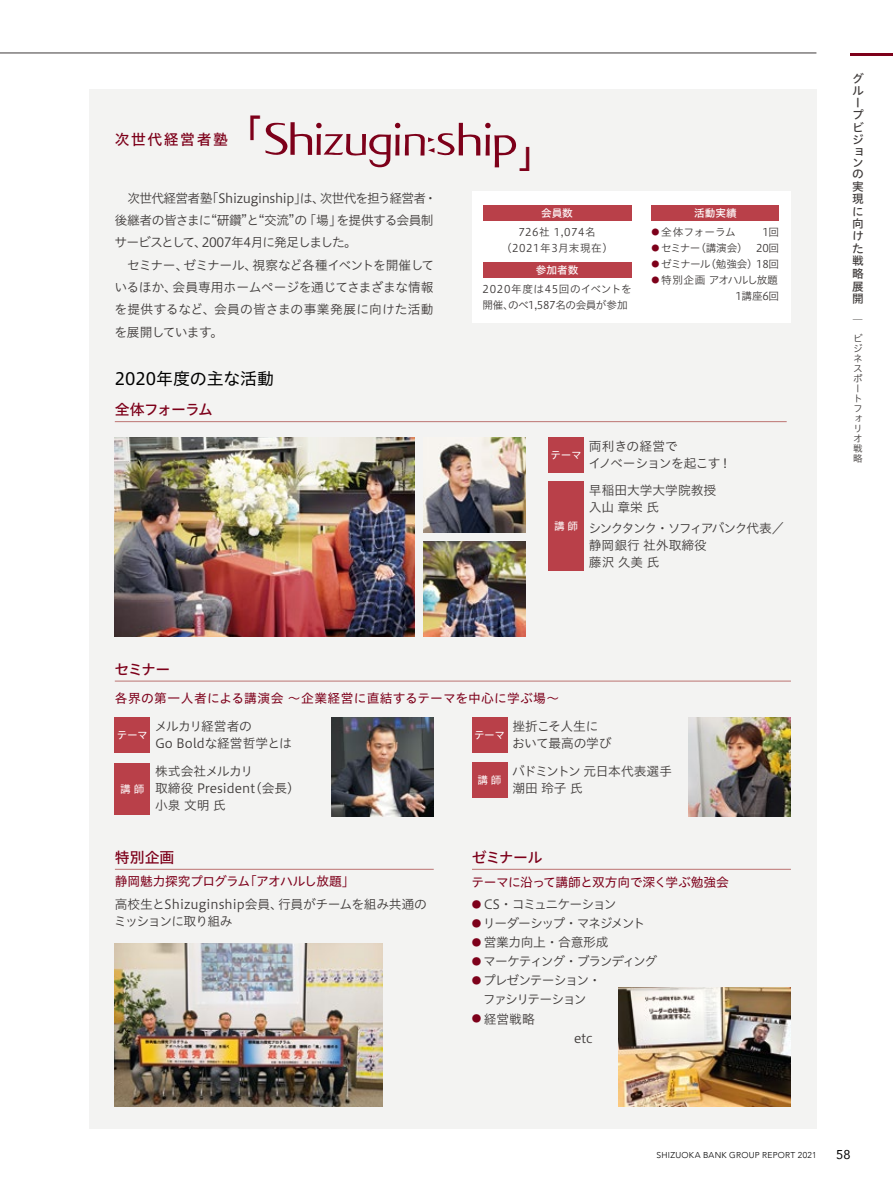
<style>
.page{position:relative;width:893px;height:1191px;background:#fff}
.page>*{position:absolute;margin:0;border:0;box-sizing:border-box;transform-origin:0 0}
.t1{font:16.95px "Hiragino UD Sans Std W4";color:#000}
.t2{font:14.85px "Hiragino UD Sans Std W5";letter-spacing:-.04em;color:#7d001a}
.t3{font:14.85px "Hiragino UD Sans Std W5";letter-spacing:.1em;color:#7d001a}
.t4{font:14.85px "Hiragino UD Sans Std W5";letter-spacing:-.06em;color:#7d001a}
.t5{font:12.75px/17px "Hiragino UD Sans Std W3";letter-spacing:-.03em;color:#3e3a39}
.t6{font:12.75px/22.4px "Hiragino UD Sans Std W3";letter-spacing:-.06em;color:#3e3a39}
.t7{font:12.75px/17px "Hiragino UD Sans Std W3";color:#3e3a39}
.t8{font:12.75px "Hiragino UD Sans Std W3";letter-spacing:-.1em;color:#3e3a39}
.t9{font:12.75px/17px "Hiragino UD Sans Std W3";letter-spacing:-.005em;color:#3e3a39}
.t10{font:12.75px "Hiragino UD Sans Std W4";letter-spacing:.02em;color:#7d001a}
.t11{font:12.75px/19.2px "Hiragino UD Sans Std W3";letter-spacing:-.105em;color:#3e3a39}
.t12{font:12.75px "Hiragino UD Sans Std W4";letter-spacing:-.04em;color:#7d001a}
.t13{font:12.75px "Hiragino UD Sans Std W4";letter-spacing:-.045em;color:#7d001a}
.t14{font:12.75px "Avenir";color:#000}
.t15{font:11.7px/12.3px "Hiragino UD Sans Std W5";color:#3e3a39}
.t16{font:10.65px/15.9px "Hiragino UD Sans Std W3";color:#3e3a39}
.t17{font:10.65px/15.9px "Hiragino UD Sans Std W3";letter-spacing:-.02em;color:#3e3a39;text-align:right}
.t18{font:10.65px/15.9px "Hiragino UD Sans Std W3";letter-spacing:.05em;color:#3e3a39;text-align:center}
.t19{font:10.65px "Hiragino UD Sans Std W4";letter-spacing:-.04em;color:#fff}
.t20{font:10.65px "Hiragino UD Sans Std W3";letter-spacing:-.04em;color:#3e3a39}
.t21{font:10.65px "Hiragino UD Sans Std W5";color:#fff}
.t22{font:10.65px "Hiragino UD Sans Std W3";letter-spacing:.01em;color:#3e3a39}
.t23{font:9.6px/10.1px "Hiragino UD Sans Std W3";color:#3e3a39}
.t24{font:9.6px/19.2px "Hiragino UD Sans Std W3";color:#3e3a39;scale:1.1 1}
.t25{font:300 8.55px "Avenir";letter-spacing:.035em;color:#000}
.s1{font-size:7.95px;color:#7d001a}
.s2{font-size:9.6px;color:#7d001a}
</style>
<div class="page">
<div style="left:89px;top:89px;width:727px;height:1040px;background:#f3f3f2"></div>
<hr style="left:0;top:53px;width:816px;height:1px;background:#3e3a39">
<img style="left:689px;top:718px;width:102px;height:98px">
<div style="left:115px;top:718px;width:35px;height:35px;background:#b94049"></div>
<div style="left:115px;top:763px;width:35px;height:51px;background:#b94049"></div>
<div style="left:472px;top:718px;width:35px;height:35px;background:#b94049"></div>
<div style="left:472px;top:762px;width:35px;height:35px;background:#b94049"></div>
<div style="left:549px;top:437px;width:35px;height:35px;background:#b94049"></div>
<div style="left:549px;top:482px;width:35px;height:89px;background:#b94049"></div>
<img style="left:332px;top:718px;width:102px;height:98px">
<hr style="left:115px;top:680px;width:676px;height:1px;background:#bf7b79">
<hr style="left:472px;top:868px;width:319px;height:2px;background:#bf7b79">
<img style="left:423px;top:437px;width:102px;height:96px">
<img style="left:423px;top:541px;width:102px;height:96px">
<img style="left:115px;top:437px;width:300px;height:200px">
<hr style="left:115px;top:421px;width:672px;height:1px;background:#bf7b79">
<hr style="left:115px;top:868px;width:319px;height:2px;background:#bf7b79">
<img style="left:115px;top:943px;width:268px;height:164px">
<svg style="left:265px;top:122px;width:251px;height:45px"></svg>
<div style="left:472px;top:191px;width:319px;height:132px;background:#fff"></div>
<div style="left:483px;top:205px;width:148px;height:16px;background:#b94049"></div>
<div style="left:483px;top:262px;width:148px;height:16px;background:#b94049"></div>
<div style="left:652px;top:205px;width:127px;height:16px;background:#b94049"></div>
<img style="left:619px;top:988px;width:172px;height:118px">
<hr style="left:850px;top:53px;width:43px;height:2px;background:#7d001a">
<p class="t3" style="left:115px;top:128px;width:147px">次世代経営者塾 <sup>「</sup></p>
<p class="t6" style="left:114px;top:186px;width:324px;text-indent:13px">次世代経営者塾「Shizuginship」は、次世代を担う経営者・後継者の皆さまに“研鑽”と“交流”の「場」を提供する会員制サービスとして、2007年4月に発足しました。</p>
<p class="t5" style="left:114px;top:253px;width:321px;line-height:22.4px;text-align:justify;text-indent:13px">セミナー、ゼミナール、視察など各種イベントを開催しているほか、会員専用ホームページを通じてさまざまな情報を提供するなど、会員の皆さまの事業発展に向けた活動を展開しています。</p>
<h1 class="t1" style="left:115px;top:366px;width:161px">2020年度の主な活動</h1>
<p class="t4" style="left:115px;top:398px;width:100px">全体フォーラム</p>
<p class="t2" style="left:114px;top:657px;width:57px">セミナー</p>
<p class="t21" style="left:541px;top:205px;width:33px">会員数</p>
<p class="t18" style="left:506px;top:224px;width:103px">726社 1,074名(2021年3月末現在)</p>
<p class="t21" style="left:536px;top:262px;width:44px">参加者数</p>
<p class="t16" style="left:483px;top:280px;width:151px">2020年度は45回のイベントを開催、のべ1,587名の会員が参加</p>
<p class="t21" style="left:694px;top:205px;width:44px">活動実績</p>
<p class="t22" style="left:652px;top:224px;width:86px"><span class="s1">●</span> 全体フォーラム</p>
<p class="t17" style="left:762px;top:224px;width:18px">1回</p>
<p class="t17" style="left:652px;top:239px;width:129px"><span class="s1">●</span> セミナー（講演会） 20回</p>
<p class="t20" style="left:652px;top:256px;width:129px"><span class="s1">●</span> ゼミナール（勉強会）18回</p>
<p class="t17" style="left:652px;top:271px;width:129px"><span class="s1">●</span> 特別企画アオハルし放題<br>1講座6回</p>
<p class="t19" style="left:551px;top:446px;width:33px">テーマ</p>
<p class="t19" style="left:554px;top:518px;width:26px">講 師</p>
<p class="t5" style="left:588px;top:437px;width:145px">両利きの経営で<br>イノベーションを起こす！</p>
<p class="t7" style="left:589px;top:481px;width:129px">早稲田大学大学院教授入山章栄氏</p>
<p class="t5" style="left:588px;top:519px;width:197px">シンクタンク・ソフィアバンク代表／静岡銀行社外取締役<br>藤沢久美氏</p>
<p class="t10" style="left:115px;top:689px;width:446px">各界の第一人者による講演会 〜企業経営に直結するテーマを中心に学ぶ場〜</p>
<p class="t19" style="left:117px;top:727px;width:33px">テーマ</p>
<p class="t9" style="left:155px;top:717px;width:139px">メルカリ経営者の<br>Go Boldな経営哲学とは</p>
<p class="t19" style="left:474px;top:727px;width:33px">テーマ</p>
<p class="t5" style="left:512px;top:717px;width:101px">挫折こそ人生において最高の学び</p>
<p class="t19" style="left:120px;top:780px;width:26px">講 師</p>
<p class="t7" style="left:155px;top:762px;width:140px">株式会社メルカリ<br>取締役 President(会長)小泉文明氏</p>
<p class="t19" style="left:477px;top:772px;width:26px">講 師</p>
<p class="t9" style="left:512px;top:762px;width:161px">バドミントン元日本代表選手潮田玲子氏</p>
<p class="t2" style="left:115px;top:846px;width:61px">特別企画</p>
<p class="t13" style="left:115px;top:872px;width:241px">静岡魅力探究プログラム「アオハルし放題」</p>
<p class="t5" style="left:114px;top:894px;width:315px">高校生とShizuginship会員、行員がチームを組み共通のミッションに取り組み</p>
<p class="t2" style="left:472px;top:846px;width:72px">ゼミナール</p>
<p class="t12" style="left:472px;top:872px;width:259px">テーマに沿って講師と双方向で深く学ぶ勉強会</p>
<p class="t8" style="left:472px;top:894px;width:146px"><span class="s2">●</span> CS・コミュニケーション</p>
<p class="t8" style="left:472px;top:913px;width:175px"><span class="s2">●</span> リーダーシップ・マネジメント</p>
<p class="t5" style="left:472px;top:933px;width:138px"><span class="s2">●</span> 営業力向上・合意形成</p>
<p class="t8" style="left:472px;top:951px;width:187px"><span class="s2">●</span> マーケティング・ブランディング</p>
<p class="t11" style="left:472px;top:970px;width:131px"><span class="s2">●</span> プレゼンテーション・　ファシリテーション</p>
<p class="t5" style="left:472px;top:1009px;width:64px"><span class="s2">●</span> 経営戦略</p>
<p class="t15" style="left:852px;top:71px;width:13px">グループビジョンの実現に向けた戦略展開</p>
<p class="t24" style="left:853px;top:309px;width:11px">｜ビ</p>
<p class="t23" style="left:853px;top:343px;width:11px">ジネスポートフォリオ戦略</p>
<p class="t25" style="left:656px;top:1149px;width:161px">SHIZUOKA BANK GROUP REPORT 2021</p>
<p class="t14" style="left:836px;top:1144px;width:16px">58</p>
</div>
